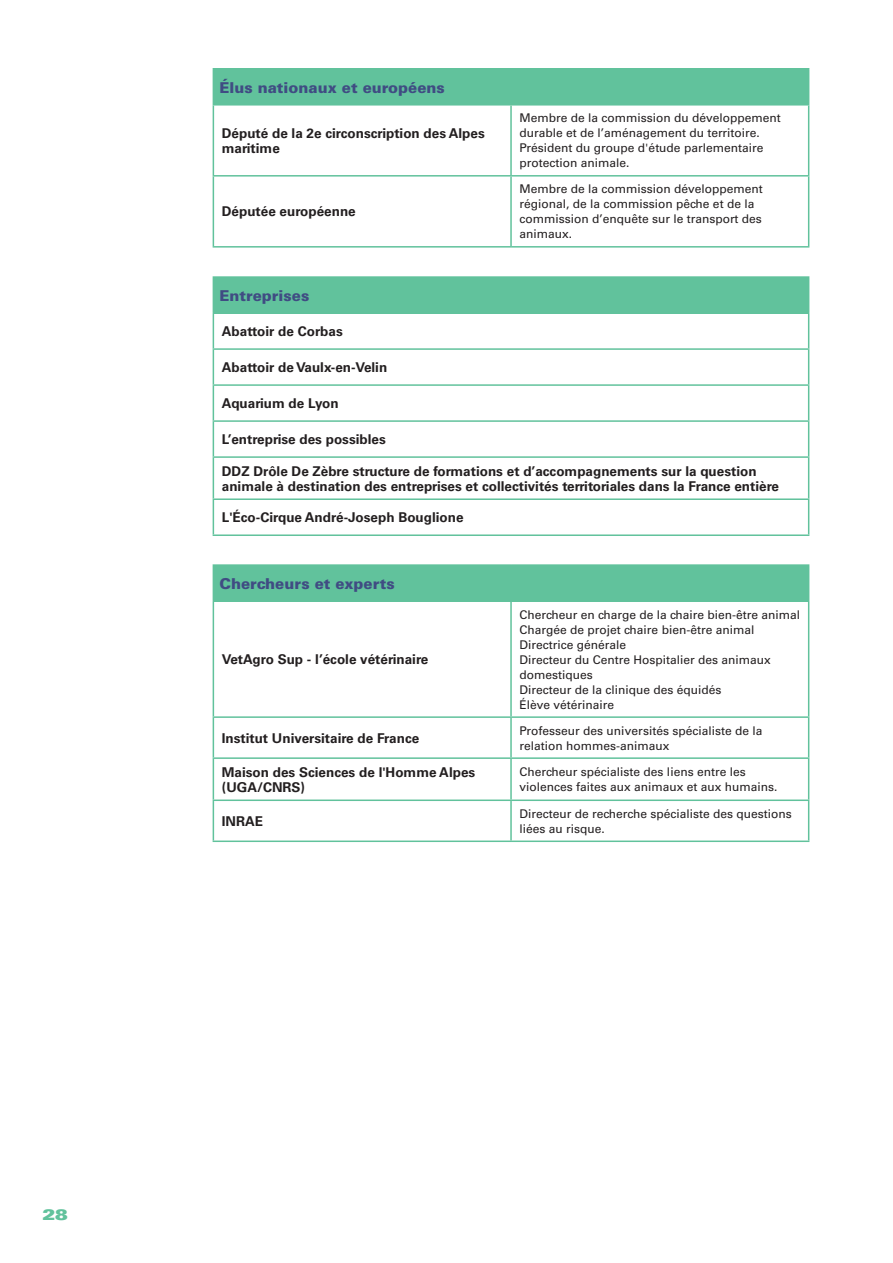
<style>
.page{position:relative;width:893px;height:1263px;background:#fff}
.page>*{position:absolute;margin:0;border:0;box-sizing:border-box;transform-origin:0 0}
.Titre{font:900 15px "Univers";color:#404c83}
.t1{font:900 expanded 15px "Univers";color:#61c29c}
.Texte_1{font:700 13.5px/15px "Univers";color:#231f20}
.Texte{font:12px/15px "Univers";color:#231f20}
</style>
<div class="page">
<div style="left:213px;top:69px;width:596px;height:36px;background:#61c29c"></div>
<hr style="left:510px;top:106px;width:2px;height:69px;background:#61c29c">
<hr style="left:213px;top:175px;width:298px;height:2px;background:#61c29c">
<hr style="left:511px;top:175px;width:298px;height:2px;background:#61c29c">
<hr style="left:510px;top:177px;width:2px;height:69px;background:#61c29c">
<hr style="left:213px;top:68px;width:298px;height:2px;background:#61c29c">
<hr style="left:511px;top:68px;width:298px;height:2px;background:#61c29c">
<hr style="left:213px;top:104px;width:298px;height:2px;background:#61c29c">
<hr style="left:213px;top:106px;width:1px;height:69px;background:#61c29c">
<hr style="left:511px;top:104px;width:298px;height:2px;background:#61c29c">
<hr style="left:808px;top:106px;width:1px;height:69px;background:#61c29c">
<hr style="left:213px;top:177px;width:1px;height:69px;background:#61c29c">
<hr style="left:808px;top:177px;width:1px;height:69px;background:#61c29c">
<hr style="left:213px;top:246px;width:298px;height:2px;background:#61c29c">
<hr style="left:511px;top:246px;width:298px;height:2px;background:#61c29c">
<div style="left:213px;top:277px;width:596px;height:36px;background:#61c29c"></div>
<hr style="left:213px;top:348px;width:596px;height:2px;background:#61c29c">
<hr style="left:213px;top:384px;width:596px;height:2px;background:#61c29c">
<hr style="left:213px;top:420px;width:596px;height:2px;background:#61c29c">
<hr style="left:213px;top:456px;width:596px;height:2px;background:#61c29c">
<hr style="left:213px;top:498px;width:596px;height:2px;background:#61c29c">
<hr style="left:213px;top:276px;width:596px;height:2px;background:#61c29c">
<hr style="left:213px;top:312px;width:596px;height:2px;background:#61c29c">
<hr style="left:213px;top:314px;width:1px;height:34px;background:#61c29c">
<hr style="left:808px;top:314px;width:1px;height:34px;background:#61c29c">
<hr style="left:213px;top:350px;width:1px;height:34px;background:#61c29c">
<hr style="left:808px;top:350px;width:1px;height:34px;background:#61c29c">
<hr style="left:213px;top:386px;width:1px;height:34px;background:#61c29c">
<hr style="left:808px;top:386px;width:1px;height:34px;background:#61c29c">
<hr style="left:213px;top:422px;width:1px;height:34px;background:#61c29c">
<hr style="left:808px;top:422px;width:1px;height:34px;background:#61c29c">
<hr style="left:213px;top:458px;width:1px;height:40px;background:#61c29c">
<hr style="left:808px;top:458px;width:1px;height:40px;background:#61c29c">
<hr style="left:213px;top:500px;width:1px;height:34px;background:#61c29c">
<hr style="left:808px;top:500px;width:1px;height:34px;background:#61c29c">
<hr style="left:213px;top:534px;width:596px;height:2px;background:#61c29c">
<div style="left:213px;top:565px;width:596px;height:36px;background:#61c29c"></div>
<hr style="left:213px;top:716px;width:298px;height:2px;background:#61c29c">
<hr style="left:510px;top:718px;width:2px;height:39px;background:#61c29c">
<hr style="left:213px;top:757px;width:298px;height:2px;background:#61c29c">
<hr style="left:511px;top:757px;width:298px;height:2px;background:#61c29c">
<hr style="left:510px;top:759px;width:2px;height:40px;background:#61c29c">
<hr style="left:213px;top:799px;width:298px;height:2px;background:#61c29c">
<hr style="left:511px;top:799px;width:298px;height:2px;background:#61c29c">
<hr style="left:510px;top:801px;width:2px;height:39px;background:#61c29c">
<hr style="left:213px;top:564px;width:298px;height:2px;background:#61c29c">
<hr style="left:511px;top:564px;width:298px;height:2px;background:#61c29c">
<hr style="left:213px;top:600px;width:298px;height:2px;background:#61c29c">
<hr style="left:213px;top:602px;width:1px;height:114px;background:#61c29c">
<hr style="left:213px;top:718px;width:1px;height:39px;background:#61c29c">
<hr style="left:808px;top:718px;width:1px;height:39px;background:#61c29c">
<hr style="left:213px;top:759px;width:1px;height:40px;background:#61c29c">
<hr style="left:808px;top:759px;width:1px;height:40px;background:#61c29c">
<hr style="left:213px;top:801px;width:1px;height:39px;background:#61c29c">
<hr style="left:808px;top:801px;width:1px;height:39px;background:#61c29c">
<hr style="left:213px;top:840px;width:298px;height:2px;background:#61c29c">
<hr style="left:511px;top:840px;width:298px;height:2px;background:#61c29c">
<hr style="left:511px;top:600px;width:298px;height:2px;background:#61c29c">
<hr style="left:510px;top:602px;width:2px;height:114px;background:#61c29c">
<hr style="left:808px;top:602px;width:1px;height:114px;background:#61c29c">
<hr style="left:511px;top:716px;width:298px;height:2px;background:#61c29c">
<p class="t1" style="left:43px;top:1206px;width:27px">28</p>
<p class="Titre" style="left:219px;top:78px;width:227px">Élus nationaux et européens</p>
<p class="Texte_1" style="left:222px;top:126px;width:264px">Député de la 2e circonscription des Alpes maritime</p>
<p class="Texte_1" style="left:222px;top:204px;width:135px">Députée européenne</p>
<p class="Texte" style="left:519px;top:111px;width:263px">Membre de la commission du développement durable et de l’aménagement du territoire.<br>Président du groupe d'étude parlementaire protection animale.</p>
<p class="Texte" style="left:519px;top:182px;width:245px">Membre de la commission développement régional, de la commission pêche et de la commission d’enquête sur le transport des animaux.</p>
<p class="Titre" style="left:219px;top:286px;width:91px">Entreprises</p>
<p class="Texte_1" style="left:222px;top:324px;width:122px">Abattoir de Corbas</p>
<p class="Texte_1" style="left:222px;top:360px;width:167px">Abattoir de Vaulx-en-Velin</p>
<p class="Texte_1" style="left:222px;top:396px;width:118px">Aquarium de Lyon</p>
<p class="Texte_1" style="left:222px;top:432px;width:165px">L’entreprise des possibles</p>
<p class="Texte_1" style="left:222px;top:464px;width:559px">DDZ Drôle De Zèbre structure de formations et d’accompagnements sur la question animale à destination des entreprises et collectivités territoriales dans la France entière</p>
<p class="Texte_1" style="left:222px;top:510px;width:243px">L'Éco-Cirque André-Joseph Bouglione</p>
<p class="Titre" style="left:219px;top:574px;width:177px">Chercheurs et experts</p>
<p class="Texte_1" style="left:222px;top:652px;width:208px">VetAgro Sup - l’école vétérinaire</p>
<p class="Texte" style="left:519px;top:607px;width:282px">Chercheur en charge de la chaire bien-être animal<br>Chargée de projet chaire bien-être animal<br>Directrice générale<br>Directeur du Centre Hospitalier des animaux domestiques<br>Directeur de la clinique des équidés<br>Élève vétérinaire</p>
<p class="Texte_1" style="left:222px;top:730px;width:199px">Institut Universitaire de France</p>
<p class="Texte" style="left:519px;top:723px;width:244px">Professeur des universités spécialiste de la relation hommes-animaux</p>
<p class="Texte_1" style="left:222px;top:765px;width:255px">Maison des Sciences de l'Homme Alpes (UGA/CNRS)</p>
<p class="Texte" style="left:519px;top:764px;width:260px">Chercheur spécialiste des liens entre les violences faites aux animaux et aux humains.</p>
<p class="Texte_1" style="left:222px;top:814px;width:43px">INRAE</p>
<p class="Texte" style="left:519px;top:806px;width:274px">Directeur de recherche spécialiste des questions liées au risque.</p>
</div>
